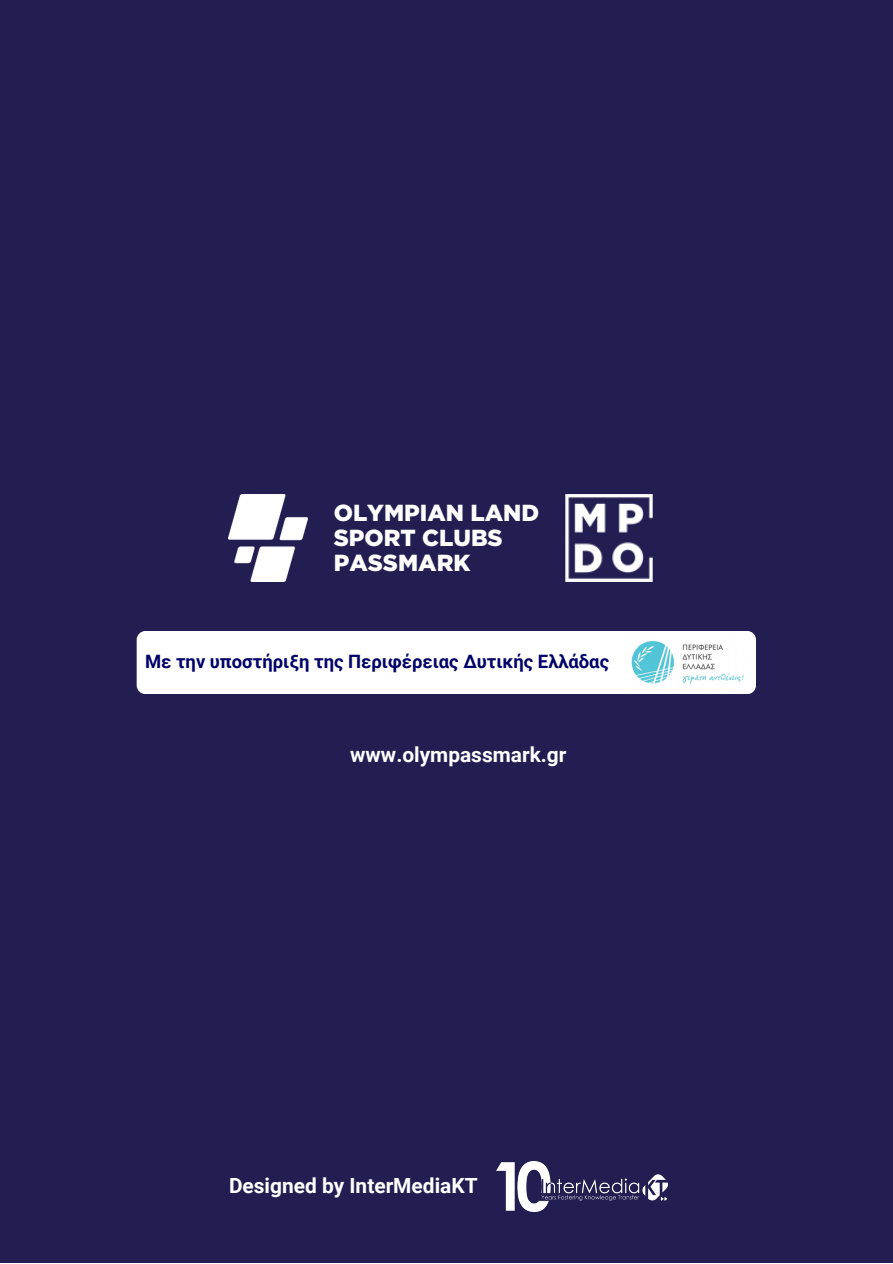
<style>
.page{position:relative;width:893px;height:1264px;background:#fff}
.page>*{position:absolute;margin:0;border:0;box-sizing:border-box;transform-origin:0 0}
.t1{font:900 23.25px/25.3px "Gotham Greek";color:#fff}
.t2{font:700 20.85px "Roboto";color:#fff}
.t3{font:700 18.45px "Roboto";color:#010068}
</style>
<div class="page">
<div style="left:0;top:0;width:892px;height:1262px;background:#221e52"></div>
<img style="left:565px;top:494px;width:88px;height:87px">
<img style="left:228px;top:494px;width:79px;height:87px">
<div style="left:137px;top:631px;width:618px;height:63px;background:#fff;border-radius:9px"></div>
<img style="left:631px;top:640px;width:113px;height:44px">
<img style="left:496px;top:1161px;width:171px;height:49px">
<p class="t1" style="left:334px;top:499px;width:207px">OLYMPIAN LAND<br>SPORT CLUBS<br>PASSMARK</p>
<p class="t3" style="left:145px;top:651px;width:465px">Με την υποστήριξη της Περιφέρειας Δυτικής Ελλάδας</p>
<p class="t2" style="left:350px;top:742px;width:218px">www.olympassmark.gr</p>
<p class="t2" style="left:229px;top:1173px;width:250px">Designed by InterMediaKT</p>
</div>
